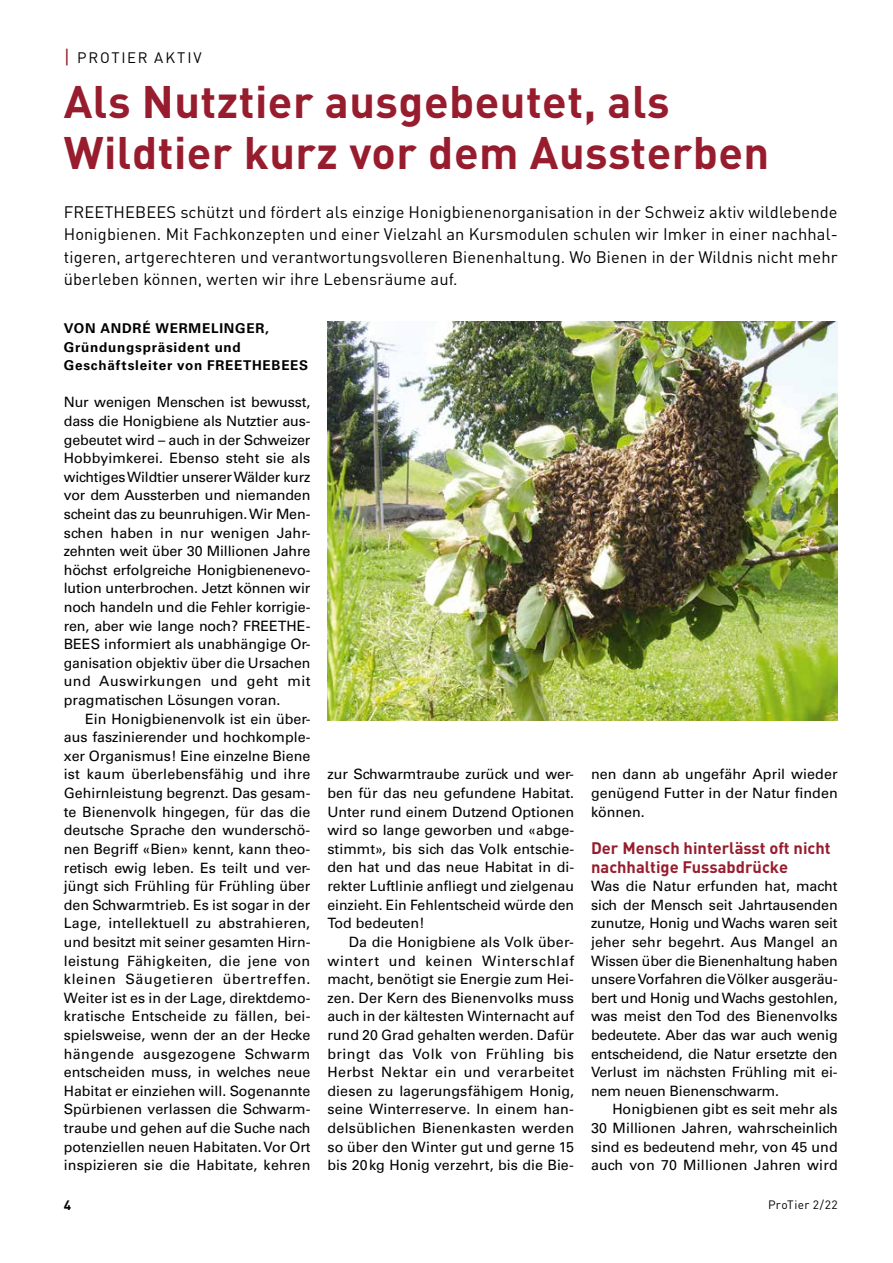
<style>
.page{position:relative;width:893px;height:1263px;background:#fff}
.page>*{position:absolute;margin:0;border:0;box-sizing:border-box;transform-origin:0 0}
.t1{font:700 45px/51px "DIN";letter-spacing:.01em;color:#971d2e}
.t2{font:16.5px/22.5px "DIN";letter-spacing:.005em;color:#000;text-align:justify}
.t3{font:700 16.5px/18.6px "DIN";color:#971d2e}
.t4{font:15px "DIN";letter-spacing:.115em;color:#000}
.t5{font:14.25px/18.6px "Univers LT Std";color:#000;text-align:justify}
.t6{font:700 13.5px/18.6px "Univers LT Std";letter-spacing:.055em;color:#000}
.t7{font:700 13.5px "DIN";color:#000}
.t8{font:12px "DIN";letter-spacing:.035em;color:#000}
.s1{font-size:19.5px;color:#971d2e}
</style>
<div class="page">
<img style="left:327px;top:321px;width:511px;height:400px">
<p class="t4" style="left:64px;top:49px;width:139px"><span class="s1">|</span> PROTIER AKTIV</p>
<h1 class="t1" style="left:64px;top:74px;width:707px">Als Nutztier ausgebeutet, als<br>Wildtier kurz vor dem Aussterben</h1>
<p class="t2" style="left:64px;top:200px;width:775px">FREETHEBEES schützt und fördert als einzige Honigbienenorganisation in der Schweiz aktiv wildlebende Honigbienen. Mit Fachkonzepten und einer Vielzahl an Kursmodulen schulen wir Imker in einer nachhal&shy;tigeren, artgerechteren und verantwortungsvolleren Bienenhaltung. Wo Bienen in der Wildnis nicht mehr überleben können, werten wir ihre Lebensräume auf.</p>
<p class="t6" style="left:64px;top:319px;width:246px">VON ANDRÉ WERMELINGER,<br>Gründungspräsident und<br>Geschäftsleiter von FREETHEBEES</p>
<p class="t5" style="left:64px;top:393px;width:248px">Nur wenigen Menschen ist bewusst, dass die Honigbiene als Nutztier aus&shy;gebeutet wird – auch in der Schweizer Hobbyimkerei. Ebenso steht sie als wichtiges Wildtier unserer Wälder kurz vor dem Aussterben und niemanden scheint das zu beunruhigen. Wir Men&shy;schen haben in nur wenigen Jahr&shy;zehnten weit über 30 Millionen Jahre höchst erfolgreiche Honigbienenevo&shy;lution unterbrochen. Jetzt können wir noch handeln und die Fehler korrigie&shy;ren, aber wie lange noch? FREETHE-BEES informiert als unabhängige Or&shy;ganisation objektiv über die Ursachen und Auswirkungen und geht mit pragmatischen Lösungen voran.</p>
<p class="t5" style="left:64px;top:709px;width:248px;text-indent:21px">Ein Honigbienenvolk ist ein über&shy;aus faszinierender und hochkomple&shy;xer Organismus! Eine einzelne Biene ist kaum überlebensfähig und ihre Gehirnleistung begrenzt. Das gesam&shy;te Bienenvolk hingegen, für das die deutsche Sprache den wunderschö&shy;nen Begriff «Bien» kennt, kann theo&shy;retisch ewig leben. Es teilt und ver&shy;jüngt sich Frühling für Frühling über den Schwarmtrieb. Es ist sogar in der Lage, intellektuell zu abstrahieren, und besitzt mit seiner gesamten Hirn&shy;leistung Fähigkeiten, die jene von kleinen Säugetieren übertreffen.<br>Weiter ist es in der Lage, direktdemo&shy;kratische Entscheide zu fällen, bei&shy;spielsweise, wenn der an der Hecke hängende ausgezogene Schwarm entscheiden muss, in welches neue Habitat er einziehen will. Sogenannte Spürbienen verlassen die Schwarm&shy;traube und gehen auf die Suche nach potenziellen neuen Habitaten. Vor Ort inspizieren sie die Habitate, kehren</p>
<p class="t5" style="left:327px;top:765px;width:248px">zur Schwarmtraube zurück und wer&shy;ben für das neu gefundene Habitat.<br>Unter rund einem Dutzend Optionen wird so lange geworben und «abge&shy;stimmt», bis sich das Volk entschie&shy;den hat und das neue Habitat in di&shy;rekter Luftlinie anfliegt und zielgenau einzieht. Ein Fehlentscheid würde den Tod bedeuten!</p>
<p class="t5" style="left:327px;top:933px;width:248px;text-indent:21px">Da die Honigbiene als Volk über&shy;wintert und keinen Winterschlaf macht, benötigt sie Energie zum Hei&shy;zen. Der Kern des Bienenvolks muss auch in der kältesten Winternacht auf rund 20 Grad gehalten werden. Dafür bringt das Volk von Frühling bis Herbst Nektar ein und verarbeitet diesen zu lagerungsfähigem Honig, seine Winterreserve. In einem han&shy;delsüblichen Bienenkasten werden so über den Winter gut und gerne 15 bis 20kg Honig verzehrt, bis die Bie-</p>
<p class="t5" style="left:591px;top:765px;width:248px">nen dann ab ungefähr April wieder genügend Futter in der Natur finden können.</p>
<p class="t3" style="left:591px;top:838px;width:241px">Der Mensch hinterlässt oft nicht nachhaltige Fussabdrücke</p>
<p class="t5" style="left:591px;top:877px;width:248px">Was die Natur erfunden hat, macht sich der Mensch seit Jahrtausenden zunutze, Honig und Wachs waren seit jeher sehr begehrt. Aus Mangel an Wissen über die Bienenhaltung haben unsere Vorfahren die Völker ausgeräu&shy;bert und Honig und Wachs gestohlen, was meist den Tod des Bienenvolks bedeutete. Aber das war auch wenig entscheidend, die Natur ersetzte den Verlust im nächsten Frühling mit ei&shy;nem neuen Bienenschwarm.</p>
<p class="t5" style="left:591px;top:1100px;width:248px;text-indent:21px">Honigbienen gibt es seit mehr als 30 Millionen Jahren, wahrscheinlich sind es bedeutend mehr, von 45 und auch von 70 Millionen Jahren wird</p>
<p class="t7" style="left:64px;top:1197px;width:9px">4</p>
<p class="t8" style="left:768px;top:1197px;width:71px">ProTier 2/22</p>
</div>
